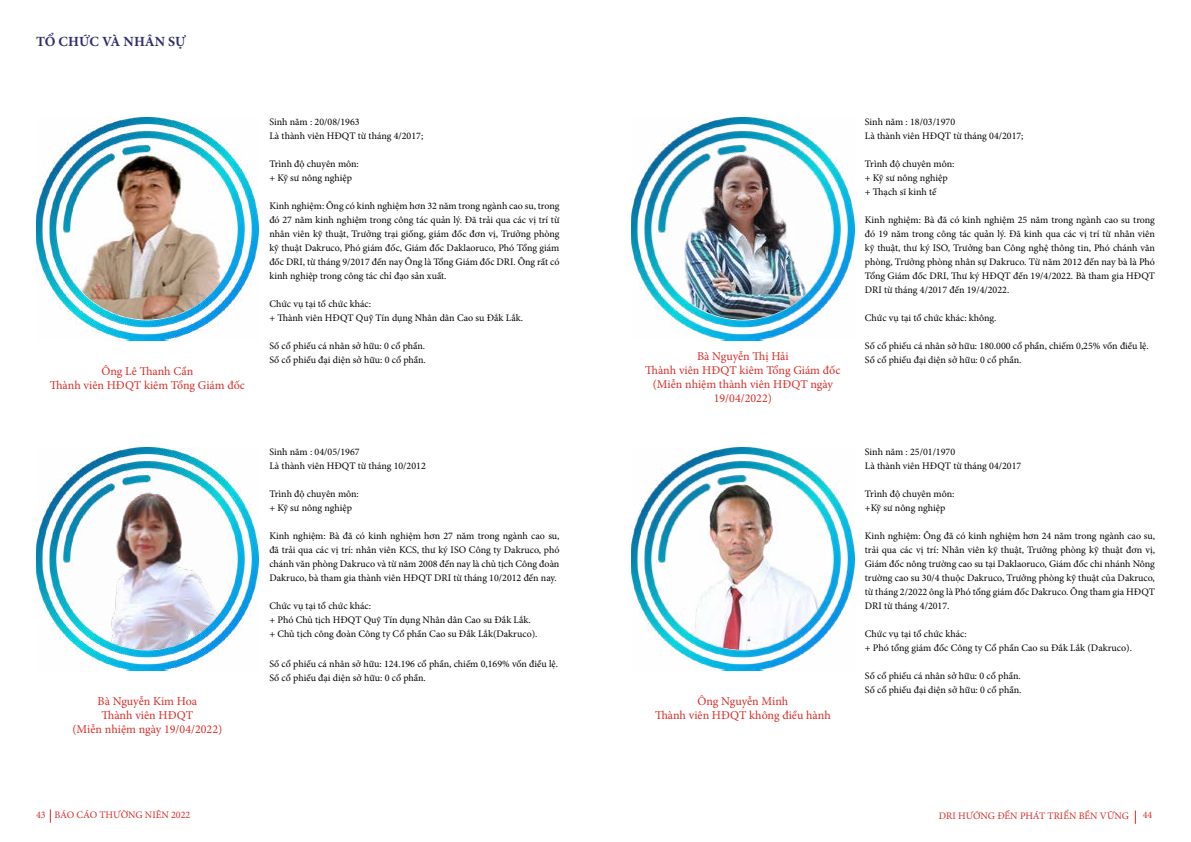
<style>
.page{position:relative;width:1191px;height:842px;background:#fff}
.page>*{position:absolute;margin:0;border:0;box-sizing:border-box;transform-origin:0 0}
.t1{font:700 14px "Minion Pro";letter-spacing:.005em;color:#2e2c6e}
.t2{font:12px/14px "Minion Pro";color:#d92d28;text-align:center}
.t3{font:10px/14px "Minion Pro";color:#000}
.t4{font:10px "Minion Pro";color:#d92d28}
</style>
<div class="page">
<img style="left:36px;top:118px;width:223px;height:222px">
<img style="left:631px;top:448px;width:223px;height:223px">
<img style="left:631px;top:118px;width:223px;height:222px">
<img style="left:36px;top:448px;width:223px;height:223px">
<svg style="left:50px;top:809px;width:1px;height:14px"></svg>
<svg style="left:1134px;top:810px;width:1px;height:14px"></svg>
<h1 class="t1" style="left:36px;top:32px;width:151px">TỔ CHỨC VÀ NHÂN SỰ</h1>
<p class="t2" style="left:50px;top:364px;width:197px">Ông Lê Thanh Cần<br>Thành viên HĐQT kiêm Tổng Giám đốc</p>
<p class="t2" style="left:72px;top:694px;width:151px">Bà Nguyễn Kim Hoa<br>Thành viên HĐQT<br>(Miễn nhiệm ngày 19/04/2022)</p>
<p class="t3" style="left:269px;top:115px;width:155px">Sinh năm : 20/08/1963<br>Là thành viên HĐQT từ tháng 4/2017;</p>
<p class="t3" style="left:269px;top:157px;width:91px">Trình độ chuyên môn: + Kỹ sư nông nghiệp</p>
<p class="t3" style="left:269px;top:199px;width:292px;text-align:justify">Kinh nghiệm: Ông có kinh nghiệm hơn 32 năm trong ngành cao su, trong đó 27 năm kinh nghiệm trong công tác quản lý. Đã trải qua các vị trí từ nhân viên kỹ thuật, Trưởng trại giống, giám đốc đơn vị, Trưởng phòng kỹ thuật Dakruco, Phó giám đốc, Giám đốc Daklaoruco, Phó Tổng giám đốc DRI, từ tháng 9/2017 đến nay Ông là Tổng Giám đốc DRI. Ông rất có kinh nghiệp trong công tác chỉ đạo sản xuất.</p>
<p class="t3" style="left:269px;top:297px;width:255px">Chức vụ tại tổ chức khác:<br>+ Thành viên HĐQT Quỹ Tín dụng Nhân dân Cao su Đắk Lắk.</p>
<p class="t3" style="left:269px;top:339px;width:158px">Số cổ phiếu cá nhân sở hữu: 0 cổ phần.<br>Số cổ phiếu đại diện sở hữu: 0 cổ phần.</p>
<p class="t3" style="left:269px;top:445px;width:158px">Sinh năm : 04/05/1967<br>Là thành viên HĐQT từ tháng 10/2012</p>
<p class="t3" style="left:269px;top:487px;width:91px">Trình độ chuyên môn: + Kỹ sư nông nghiệp</p>
<p class="t3" style="left:269px;top:529px;width:291px;text-align:justify">Kinh nghiệm: Bà đã có kinh nghiệm hơn 27 năm trong ngành cao su, đã trải qua các vị trí: nhân viên KCS, thư ký ISO Công ty Dakruco, phó chánh văn phòng Dakruco và từ năm 2008 đến nay là chủ tịch Công đoàn Dakruco, bà tham gia thành viên HĐQT DRI từ tháng 10/2012 đến nay.</p>
<p class="t3" style="left:269px;top:599px;width:270px">Chức vụ tại tổ chức khác:<br>+ Phó Chủ tịch HĐQT Quỹ Tín dụng Nhân dân Cao su Đắk Lắk. + Chủ tịch công đoàn Công ty Cổ phần Cao su Đắk Lắk(Dakruco).</p>
<p class="t3" style="left:269px;top:657px;width:290px">Số cổ phiếu cá nhân sở hữu: 124.196 cổ phần, chiếm 0,169% vốn điều lệ.<br>Số cổ phiếu đại diện sở hữu: 0 cổ phần.</p>
<p class="t2" style="left:645px;top:349px;width:197px">Bà Nguyễn Thị Hải<br>Thành viên HĐQT kiêm Tổng Giám đốc (Miễn nhiệm thành viên HĐQT ngày<br>19/04/2022)</p>
<p class="t2" style="left:655px;top:694px;width:177px">Ông Nguyễn Minh<br>Thành viên HĐQT không điều hành</p>
<p class="t3" style="left:865px;top:115px;width:160px">Sinh năm : 18/03/1970<br>Là thành viên HĐQT từ tháng 04/2017;</p>
<p class="t3" style="left:865px;top:157px;width:91px">Trình độ chuyên môn: + Kỹ sư nông nghiệp + Thạch sĩ kinh tế</p>
<p class="t3" style="left:865px;top:213px;width:292px;text-align:justify">Kinh nghiệm: Bà đã có kinh nghiệm 25 năm trong ngành cao su trong đó 19 năm trong công tác quản lý. Đã kinh qua các vị trí từ nhân viên kỹ thuật, thư ký ISO, Trưởng ban Công nghệ thông tin, Phó chánh văn phòng, Trưởng phòng nhân sự Dakruco. Từ năm 2012 đến nay bà là Phó Tổng Giám đốc DRI, Thư ký HĐQT đến 19/4/2022. Bà tham gia HĐQT DRI từ tháng 4/2017 đến 19/4/2022.</p>
<p class="t3" style="left:865px;top:311px;width:133px">Chức vụ tại tổ chức khác: không.</p>
<p class="t3" style="left:865px;top:339px;width:285px">Số cổ phiếu cá nhân sở hữu: 180.000 cổ phần, chiếm 0,25% vốn điều lệ.<br>Số cổ phiếu đại diện sở hữu: 0 cổ phần.</p>
<p class="t3" style="left:865px;top:445px;width:158px">Sinh năm : 25/01/1970<br>Là thành viên HĐQT từ tháng 04/2017</p>
<p class="t3" style="left:865px;top:487px;width:91px">Trình độ chuyên môn: +Kỹ sư nông nghiệp</p>
<p class="t3" style="left:865px;top:529px;width:292px;text-align:justify">Kinh nghiệm: Ông đã có kinh nghiệm hơn 24 năm trong ngành cao su, trải qua các vị trí: Nhân viên kỹ thuật, Trưởng phòng kỹ thuật đơn vị, Giám đốc nông trường cao su tại Daklaoruco, Giám đốc chi nhánh Nông trường cao su 30/4 thuộc Dakruco, Trưởng phòng kỹ thuật của Dakruco, từ tháng 2/2022 ông là Phó tổng giám đốc Dakruco. Ông tham gia HĐQT DRI từ tháng 4/2017.</p>
<p class="t3" style="left:865px;top:627px;width:269px">Chức vụ tại tổ chức khác:<br>+ Phó tổng giám đốc Công ty Cổ phần Cao su Đắk Lắk (Dakruco).</p>
<p class="t3" style="left:865px;top:669px;width:158px">Số cổ phiếu cá nhân sở hữu: 0 cổ phần.<br>Số cổ phiếu đại diện sở hữu: 0 cổ phần.</p>
<p class="t4" style="left:36px;top:808px;width:156px">43 BÁO CÁO THƯỜNG NIÊN 2022</p>
<p class="t4" style="left:939px;top:809px;width:191px">DRI HƯỚNG ĐẾN PHÁT TRIỂN BỀN VỮNG</p>
<p class="t4" style="left:1142px;top:808px;width:11px">44</p>
</div>
